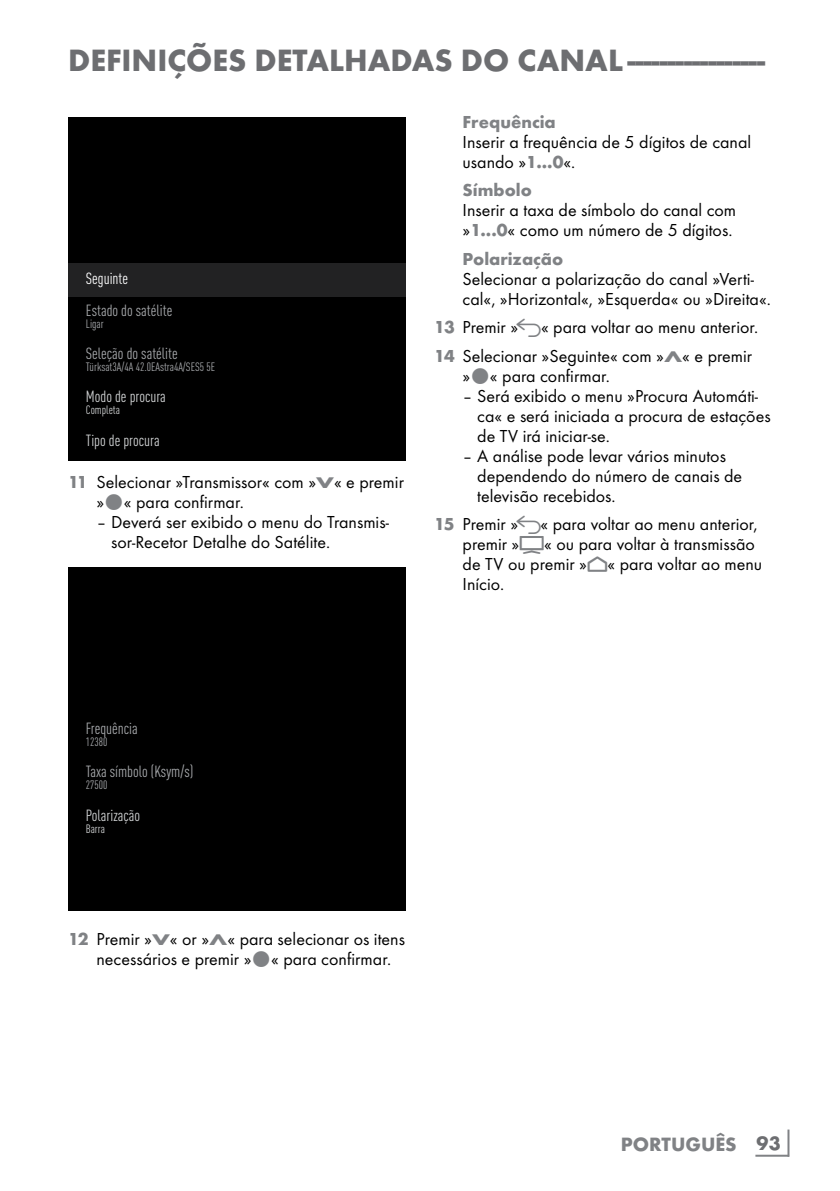
<style>
.page{position:relative;width:840px;height:1191px;background:#fff}
.page>*{position:absolute;margin:0;border:0;box-sizing:border-box;transform-origin:0 0}
.t1{font:700 32px "Futura TOT";color:#6d6e71}
.t2{font:700 20px "Futura TOT";color:#808285}
.t3{font:18px/20px "Futura TOT Boo";color:#000}
.t4{font:700 18px "Futura TOT";color:#808285}
.t5{font:condensed 16px "DIN Pro";color:#a7a9ac}
.t6{font:condensed 16px "DIN Pro";color:#d1d3d4}
.t7{font:condensed 16px "DIN Pro";color:#fff}
.t8{font:condensed 12px "DIN Pro";color:#a7a9ac}
.t9{font:condensed 12px "DIN Pro";color:#d1d3d4}
.s1{font-family:"Futura TOT";font-weight:700;color:#808285}
.s2{font-family:"Arcelik TS9 Android";font-size:20px;color:#808285}
.s3{font-family:"Futura TOT";font-weight:700;font-size:16px;color:#808285}
.s4{font-family:"Arcelik TS9 Android";font-size:32px;color:#808285}
.s5{font-family:"Arcelik TS9 Android";font-size:24px;color:#808285}
.s6{color:#6d6e71}
</style>
<div class="page">
<hr style="left:787px;top:1129px;width:2px;height:27px;background:#808285">
<hr style="left:755px;top:1154px;width:33px;height:2px;background:#808285">
<div style="left:68px;top:117px;width:338px;height:344px;background:#000"></div>
<div style="left:68px;top:263px;width:337px;height:33px;background:#222223"></div>
<div style="left:68px;top:567px;width:337px;height:343px;background:#000"></div>
<h1 class="t1" style="left:68px;top:40px;width:698px">DEFINIÇÕES DETALHADAS DO CANAL------------------</h1>
<p class="t4" style="left:462px;top:110px;width:95px">Frequência</p>
<p class="t3" style="left:462px;top:132px;width:290px">Inserir a frequência de 5 dígitos de canal usando »<span class="s1">1...0</span>«.</p>
<p class="t4" style="left:462px;top:179px;width:71px">Símbolo</p>
<p class="t3" style="left:462px;top:200px;width:275px">Inserir a taxa de símbolo do canal com »<span class="s1">1...0</span>« como um número de 5 dígitos.</p>
<p class="t4" style="left:462px;top:247px;width:102px">Polarização</p>
<p class="t3" style="left:462px;top:269px;width:310px">Selecionar a polarização do canal »Verti&shy;cal«, »Horizontal«, »Esquerda« ou »Direita«.</p>
<p class="t3" style="left:434px;top:313px;width:325px;line-height:28.6px"><span class="s1">13</span> Premir » <span class="s2">r</span>« para voltar ao menu anterior.<br><span class="s1">14</span> Selecionar »Seguinte« com »<span class="s3">Λ</span>« e premir</p>
<p class="t3" style="left:462px;top:366px;width:149px">» « para confirmar.</p>
<p class="t3" style="left:477px;top:386px;width:295px;text-indent:-15px">– Será exibido o menu »Procura Automáti&shy;ca« e será iniciada a procura de estações de TV irá iniciar-se.</p>
<p class="t3" style="left:477px;top:446px;width:266px;text-indent:-15px">– A análise pode levar vários minutos dependendo do número de canais de televisão recebidos.</p>
<p class="t3" style="left:462px;top:514px;width:301px;text-indent:-28px"><span class="s1">15</span> Premir » <span class="s2">r</span>« para voltar ao menu anterior, premir »<span class="s4">H</span>« ou para voltar à transmissão de TV ou premir »<span class="s5">p</span>« para voltar ao menu<br>Início.</p>
<p class="t7" style="left:86px;top:267px;width:44px">Seguinte</p>
<p class="t5" style="left:86px;top:298px;width:88px">Estado do satélite</p>
<p class="t8" style="left:86px;top:315px;width:19px">Ligar</p>
<p class="t5" style="left:86px;top:342px;width:93px">Seleção do satélite</p>
<p class="t8" style="left:86px;top:358px;width:131px">Türksat3A/4A 42.0EAstra4A/SES5 5E</p>
<p class="t6" style="left:86px;top:385px;width:81px">Modo de procura</p>
<p class="t9" style="left:86px;top:401px;width:36px">Completa</p>
<p class="t6" style="left:86px;top:428px;width:75px">Tipo de procura</p>
<p class="t3" style="left:96px;top:472px;width:309px;text-indent:-28px"><span class="s1">11</span> Selecionar »Transmissor« com »<span class="s3">V</span>« e premir » « para confirmar.</p>
<p class="t3" style="left:111px;top:512px;width:279px;text-indent:-15px">– Deverá ser exibido o menu do Transmis&shy;sor-Recetor Detalhe do Satélite.</p>
<p class="t5" style="left:86px;top:717px;width:54px">Frequência</p>
<p class="t8" style="left:86px;top:733px;width:23px">12380</p>
<p class="t5" style="left:86px;top:760px;width:109px">Taxa símbolo (Ksym/s)</p>
<p class="t8" style="left:86px;top:776px;width:23px">27500</p>
<p class="t6" style="left:86px;top:803px;width:56px">Polarização</p>
<p class="t9" style="left:86px;top:820px;width:21px">Barra</p>
<p class="t3" style="left:96px;top:929px;width:310px;text-indent:-28px"><span class="s1">12</span> Premir »<span class="s3">V</span>« or »<span class="s3">Λ</span>« para selecionar os itens necessários e premir » « para confirmar.</p>
<p class="t2" style="left:620px;top:1131px;width:161px">PORTUGUÊS <span class="s6">93</span></p>
</div>
